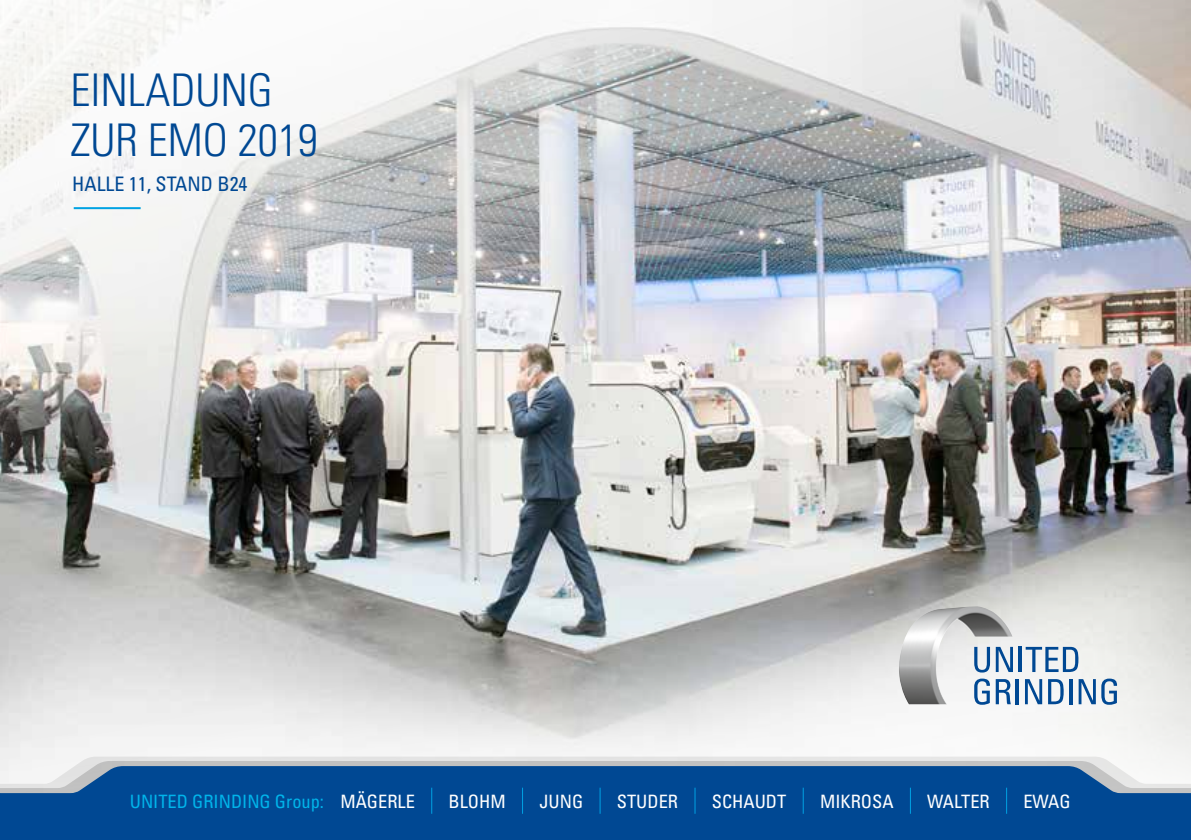
<style>
.page{position:relative;width:1191px;height:840px;background:#fff}
.page>*{position:absolute;margin:0;border:0;box-sizing:border-box;transform-origin:0 0}
.t1{font:300 condensed 45px/50px "Univers LT Std";color:#004893}
.t2{font:condensed 20px "Univers LT Std";color:#004893}
.t3{font:condensed 18.4px "Univers LT Std";color:#fff}
.t4{font:condensed 18.4px "Univers LT Std";color:#00b4ea}
.s1{color:#fff}
</style>
<div class="page">
<img style="left:0;top:0;width:1191px;height:756px">
<svg style="left:0;top:756px;width:1191px;height:4px;fill:#e6e6e6"></svg>
<svg style="left:0;top:760px;width:1191px;height:5px;background:#cfcfcf"></svg>
<svg style="left:0;top:765px;width:1191px;height:74px;background:#105298"></svg>
<hr style="left:0;top:783px;width:1px;height:36px;background:#3a3a39">
<svg style="left:431px;top:787px;width:1px;height:26px"></svg>
<svg style="left:522px;top:787px;width:1px;height:26px"></svg>
<svg style="left:599px;top:787px;width:1px;height:26px"></svg>
<svg style="left:694px;top:787px;width:1px;height:26px"></svg>
<svg style="left:802px;top:787px;width:1px;height:26px"></svg>
<svg style="left:910px;top:787px;width:1px;height:26px"></svg>
<svg style="left:1006px;top:787px;width:1px;height:26px"></svg>
<hr style="left:74px;top:207px;width:67px;height:2px;background:#00a2e3">
<svg style="left:1012px;top:646px;width:1px;height:26px"></svg>
<hr style="left:1018px;top:646px;width:4px;height:25px;background:#004893">
<svg style="left:1025px;top:646px;width:53px;height:25px"></svg>
<svg style="left:974px;top:703px;width:36px;height:1px"></svg>
<hr style="left:1015px;top:678px;width:3px;height:25px;background:#004893">
<svg style="left:1025px;top:678px;width:17px;height:25px"></svg>
<svg style="left:1048px;top:678px;width:15px;height:25px"></svg>
<hr style="left:1069px;top:678px;width:3px;height:25px;background:#004893">
<svg style="left:1078px;top:678px;width:17px;height:25px"></svg>
<svg style="left:1101px;top:678px;width:16px;height:26px"></svg>
<img style="left:898px;top:606px;width:114px;height:97px">
<h1 class="t1" style="left:70px;top:65px;width:249px">EINLADUNG<br>ZUR EMO 2019</h1>
<p class="t2" style="left:72px;top:171px;width:177px">HALLE 11, STAND B24</p>
<p class="t4" style="left:130px;top:788px;width:287px">UNITED GRINDING Group: <span class="s1">MÄGERLE</span></p>
<p class="t3" style="left:448px;top:788px;width:59px">BLOHM</p>
<p class="t3" style="left:539px;top:788px;width:45px">JUNG</p>
<p class="t3" style="left:617px;top:788px;width:63px">STUDER</p>
<p class="t3" style="left:712px;top:788px;width:76px">SCHAUDT</p>
<p class="t3" style="left:820px;top:788px;width:75px">MIKROSA</p>
<p class="t3" style="left:927px;top:788px;width:64px">WALTER</p>
<p class="t3" style="left:1023px;top:788px;width:49px">EWAG</p>
</div>
